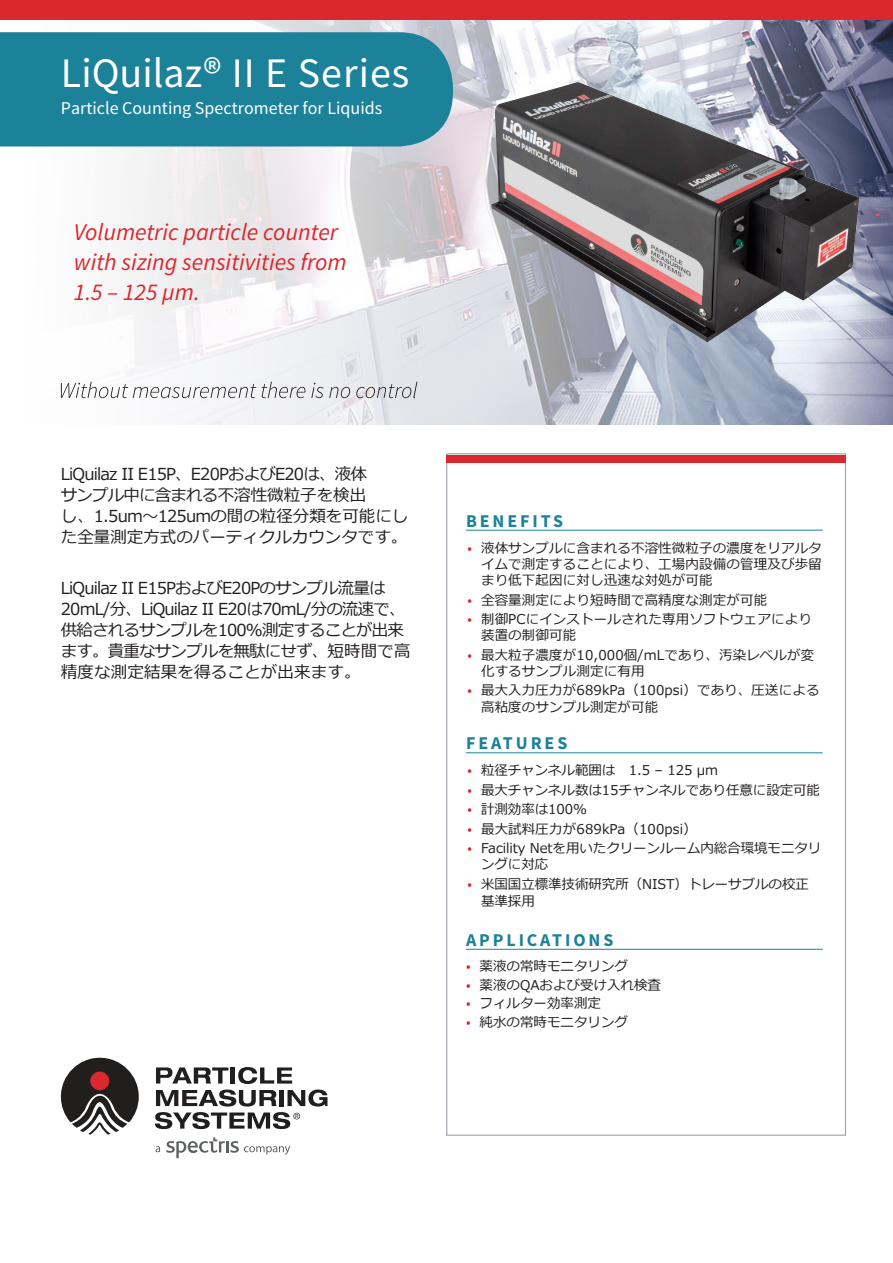
<style>
.page{position:relative;width:893px;height:1263px;background:#fff}
.page>*{position:absolute;margin:0;border:0;box-sizing:border-box;transform-origin:0 0}
.Product_Subhead{font:42px "Source Sans Pro";color:#fff}
.Red_paragraph{font:italic 24px/30px "Source Sans Pro";color:#da282e}
.Product_Subhead-2{font:18px "Source Sans Pro";color:#fff}
.Benefits_Features_Ap{font:700 18px "Source Sans Pro";letter-spacing:.16em;color:#1b8299}
.Description_Beneath{font:16.5px/21px "Meiryo";letter-spacing:-.05em;color:#231f20}
.t1{font:13.5px/16.2px "Meiryo";letter-spacing:.01em;color:#231f20}
.s1{font-family:"Source Sans Pro";font-size:15px;color:#da252e}
</style>
<div class="page">
<img style="left:25px;top:20px;width:867px;height:405px">
<div style="left:0;top:32px;width:453px;height:114px;background:#1b8299"></div>
<svg style="left:156px;top:1067px;width:171px;height:39px"></svg>
<svg style="left:155px;top:1112px;width:145px;height:17px"></svg>
<svg style="left:61px;top:1058px;width:78px;height:76px"></svg>
<div style="left:90px;top:1071px;width:19px;height:19px;background:#da282e;border-radius:50%"></div>
<svg style="left:156px;top:1146px;width:4px;height:6px"></svg>
<svg style="left:166px;top:1137px;width:124px;height:21px"></svg>
<div style="left:0;top:0;width:893px;height:20px;background:#da282e"></div>
<svg style="left:61px;top:382px;width:195px;height:16px"></svg>
<svg style="left:262px;top:382px;width:43px;height:16px"></svg>
<svg style="left:311px;top:383px;width:12px;height:15px"></svg>
<svg style="left:329px;top:387px;width:21px;height:11px"></svg>
<svg style="left:356px;top:382px;width:61px;height:16px"></svg>
<img style="left:491px;top:82px;width:368px;height:260px">
<div style="left:446px;top:453px;width:400px;height:683px;background:#fff;border:1px solid #7c868e"></div>
<div style="left:446px;top:455px;width:400px;height:8px;background:#da282e"></div>
<hr style="left:466px;top:530px;width:357px;height:1px;background:#1b8299">
<hr style="left:466px;top:752px;width:357px;height:1px;background:#1b8299">
<hr style="left:466px;top:949px;width:357px;height:1px;background:#1b8299">
<p class="Product_Subhead" style="left:61px;top:47px;width:350px">LiQuilaz® II E Series</p>
<p class="Product_Subhead-2" style="left:61px;top:97px;width:323px">Particle Counting Spectrometer for Liquids</p>
<p class="Red_paragraph" style="left:74px;top:217px;width:274px">Volumetric particle counter with sizing sensitivities from<br>1.5 – 125 µm.</p>
<p class="Description_Beneath" style="left:61px;top:465px;width:349px">LiQuilaz II E15P、E20PおよびE20は、液体<br>サンプル中に含まれる不溶性微粒子を検出<br>し、1.5um～125umの間の粒径分類を可能にした全量測定方式のパーティクルカウンタです。</p>
<p class="Description_Beneath" style="left:61px;top:579px;width:351px">LiQuilaz II E15PおよびE20Pのサンプル流量は<br>20mL/分、LiQuilaz II E20は70mL/分の流速で、供給されるサンプルを100%測定することが出来ます。貴重なサンプルを無駄にせず、短時間で高精度な測定結果を得ることが出来ます。</p>
<p class="Benefits_Features_Ap" style="left:466px;top:508px;width:99px">BENEFITS</p>
<p class="t1" style="left:481px;top:540px;width:342px;text-align:justify;text-indent:-14px"><span class="s1">•</span> 液体サンプルに含まれる不溶性微粒子の濃度をリアルタイムで測定することにより、工場内設備の管理及び歩留まり低下起因に対し迅速な対処が可能</p>
<p class="t1" style="left:468px;top:592px;width:301px"><span class="s1">•</span> 全容量測定により短時間で高精度な測定が可能</p>
<p class="t1" style="left:481px;top:612px;width:332px;text-indent:-14px"><span class="s1">•</span> 制御PCにインストールされた専用ソフトウェアにより装置の制御可能</p>
<p class="t1" style="left:481px;top:647px;width:335px;text-indent:-14px"><span class="s1">•</span> 最大粒子濃度が10,000個/mLであり、汚染レベルが変化するサンプル測定に有用</p>
<p class="t1" style="left:481px;top:683px;width:340px;line-height:17.1px;text-indent:-14px"><span class="s1">•</span> 最大入力圧力が689kPa（100psi）であり、圧送による高粘度のサンプル測定が可能</p>
<p class="Benefits_Features_Ap" style="left:466px;top:731px;width:103px">FEATURES</p>
<p class="t1" style="left:468px;top:763px;width:252px"><span class="s1">•</span> 粒径チャンネル範囲は　1.5 – 125 µm</p>
<p class="t1" style="left:468px;top:782px;width:354px"><span class="s1">•</span> 最大チャンネル数は15チャンネルであり任意に設定可能</p>
<p class="t1" style="left:468px;top:802px;width:121px"><span class="s1">•</span> 計測効率は100%</p>
<p class="t1" style="left:468px;top:821px;width:231px"><span class="s1">•</span> 最大試料圧力が689kPa（100psi）</p>
<p class="t1" style="left:481px;top:841px;width:342px;text-indent:-14px"><span class="s1">•</span> Facility Netを用いたクリーンルーム内総合環境モニタリングに対応</p>
<p class="t1" style="left:481px;top:876px;width:329px;line-height:17.1px;text-indent:-14px"><span class="s1">•</span> 米国国立標準技術研究所（NIST）トレーサブルの校正基準採用</p>
<p class="Benefits_Features_Ap" style="left:466px;top:927px;width:149px">APPLICATIONS</p>
<p class="t1" style="left:466px;top:959px;width:163px"><span class="s1">•</span> 薬液の常時モニタリング</p>
<p class="t1" style="left:466px;top:977px;width:196px"><span class="s1">•</span> 薬液のQAおよび受け入れ検査</p>
<p class="t1" style="left:466px;top:996px;width:136px"><span class="s1">•</span> フィルター効率測定</p>
<p class="t1" style="left:466px;top:1014px;width:163px"><span class="s1">•</span> 純水の常時モニタリング</p>
</div>
